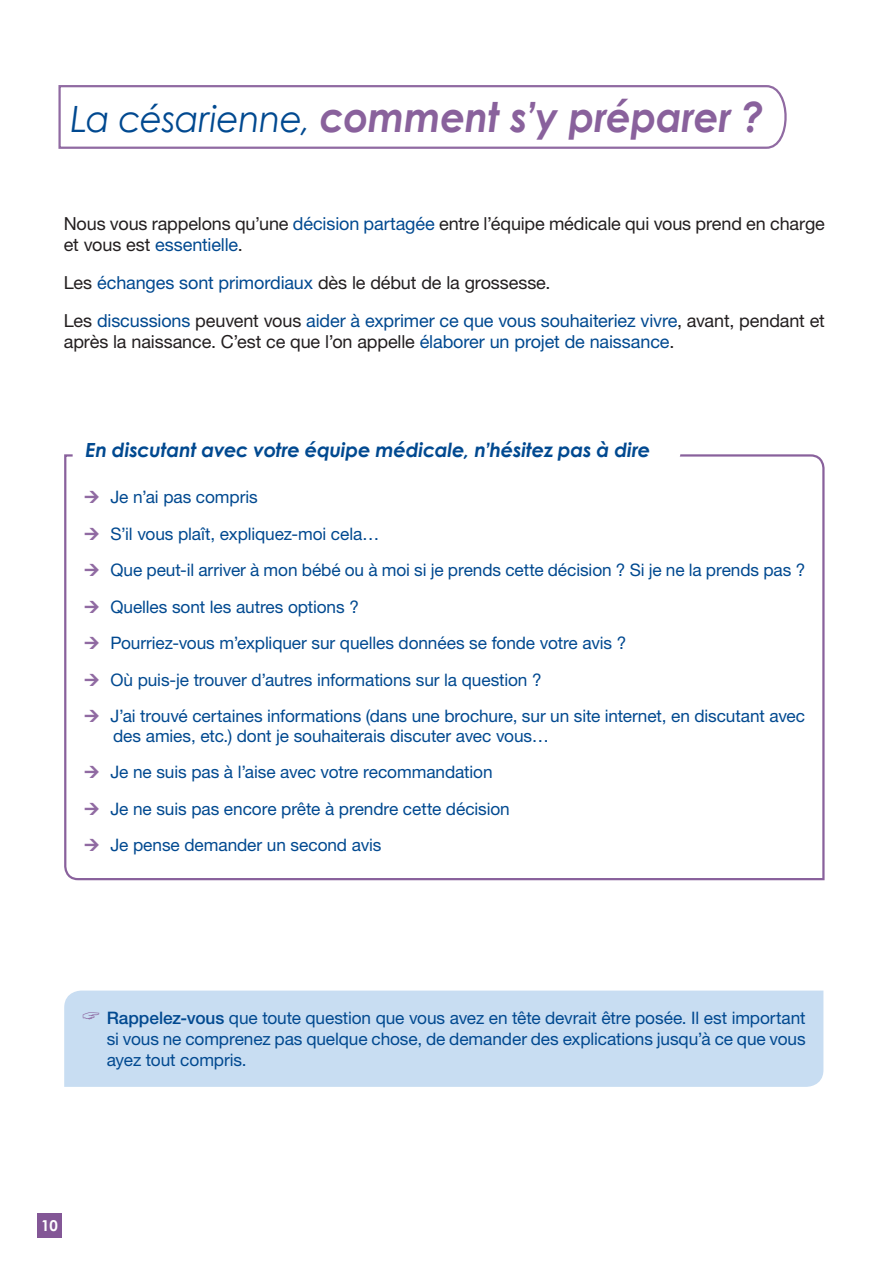
<style>
.page{position:relative;width:893px;height:1263px;background:#fff}
.page>*{position:absolute;margin:0;border:0;box-sizing:border-box;transform-origin:0 0}
.t1{font:italic 700 40.95px "Century Gothic";letter-spacing:-.01em;color:#89619c;scale:.95 1}
.normal_12{font:italic 700 19.5px "Century Gothic";letter-spacing:-.01em;color:#014990}
.normal_12-2{font:18px/21px "Helvetica Neue LT Std";letter-spacing:-.01em;color:#231f20}
.normal_12-3{font:18px/21px "Helvetica Neue LT Std";letter-spacing:-.01em;color:#014990}
.Flèche{font:17.25px/19.5px "Helvetica Neue LT Std";letter-spacing:-.005em;color:#014990}
.main{font:17.25px/21px "Helvetica Neue LT Std";letter-spacing:-.005em;color:#014990;text-align:justify}
.t2{font:700 15px "Century Gothic";color:#fff}
.s1{font-weight:400;font-size:36.15px;color:#014990}
.s2{color:#014990}
.s3{color:#231f20}
.s4{font-weight:500}
</style>
<div class="page">
<div style="left:37px;top:1213px;width:25px;height:25px;background:#835796"></div>
<svg style="left:58px;top:85px;width:729px;height:64px"></svg>
<div style="left:64px;top:990px;width:759px;height:97px;background:#c8ddf2"></div>
<svg style="left:64px;top:454px;width:761px;height:427px"></svg>
<svg style="left:73px;top:454px;width:607px;height:13px"></svg>
<svg style="left:83px;top:1012px;width:16px;height:7px"></svg>
<svg style="left:85px;top:491px;width:14px;height:12px"></svg>
<svg style="left:85px;top:528px;width:14px;height:12px"></svg>
<svg style="left:85px;top:564px;width:14px;height:12px"></svg>
<svg style="left:85px;top:601px;width:14px;height:12px"></svg>
<svg style="left:85px;top:637px;width:14px;height:12px"></svg>
<svg style="left:85px;top:674px;width:14px;height:12px"></svg>
<svg style="left:85px;top:710px;width:14px;height:12px"></svg>
<svg style="left:85px;top:766px;width:14px;height:12px"></svg>
<svg style="left:85px;top:803px;width:14px;height:12px"></svg>
<svg style="left:85px;top:839px;width:14px;height:12px"></svg>
<p class="t1" style="left:71px;top:86px;width:731px"><span class="s1">La césarienne,</span> comment s’y préparer ?</p>
<p class="normal_12-2" style="left:64px;top:213px;width:763px">Nous vous rappelons qu’une <span class="s2">décision partagée</span> entre l’équipe médicale qui vous prend en charge et vous est <span class="s2">essentielle</span>.</p>
<p class="normal_12-2" style="left:64px;top:272px;width:488px">Les <span class="s2">échanges sont primordiaux</span> dès le début de la grossesse.</p>
<p class="normal_12-3" style="left:64px;top:310px;width:763px"><span class="s3">Les</span> discussions <span class="s3">peuvent vous</span> aider à exprimer ce que vous souhaiteriez vivre<span class="s3">, avant, pendant et après la naissance. C’est ce que l’on appelle</span> élaborer un projet de naissance<span class="s3">.</span></p>
<p class="normal_12" style="left:85px;top:435px;width:566px">En discutant avec votre équipe médicale, n’hésitez pas à dire</p>
<p class="Flèche" style="left:110px;top:487px;width:149px">Je n’ai pas compris</p>
<p class="Flèche" style="left:110px;top:524px;width:270px">S’il vous plaît, expliquez-moi cela…</p>
<p class="Flèche" style="left:110px;top:560px;width:696px">Que peut-il arriver à mon bébé ou à moi si je prends cette décision ? Si je ne la prends pas ?</p>
<p class="Flèche" style="left:110px;top:597px;width:250px">Quelles sont les autres options ?</p>
<p class="Flèche" style="left:110px;top:633px;width:517px">Pourriez-vous m’expliquer sur quelles données se fonde votre avis ?</p>
<p class="Flèche" style="left:110px;top:670px;width:433px">Où puis-je trouver d’autres informations sur la question ?</p>
<p class="Flèche" style="left:110px;top:706px;width:696px">J’ai trouvé certaines informations (dans une brochure, sur un site internet, en discutant avec des amies, etc.) dont je souhaiterais discuter avec vous…</p>
<p class="Flèche" style="left:110px;top:762px;width:384px">Je ne suis pas à l’aise avec votre recommandation</p>
<p class="Flèche" style="left:110px;top:799px;width:401px">Je ne suis pas encore prête à prendre cette décision</p>
<p class="Flèche" style="left:110px;top:835px;width:273px">Je pense demander un second avis</p>
<p class="main" style="left:107px;top:1007px;width:700px"><span class="s4">Rappelez-vous</span> que toute question que vous avez en tête devrait être posée. Il est important si vous ne comprenez pas quelque chose, de demander des explications jusqu’à ce que vous ayez tout compris.</p>
<p class="t2" style="left:41px;top:1214px;width:18px">10</p>
</div>
